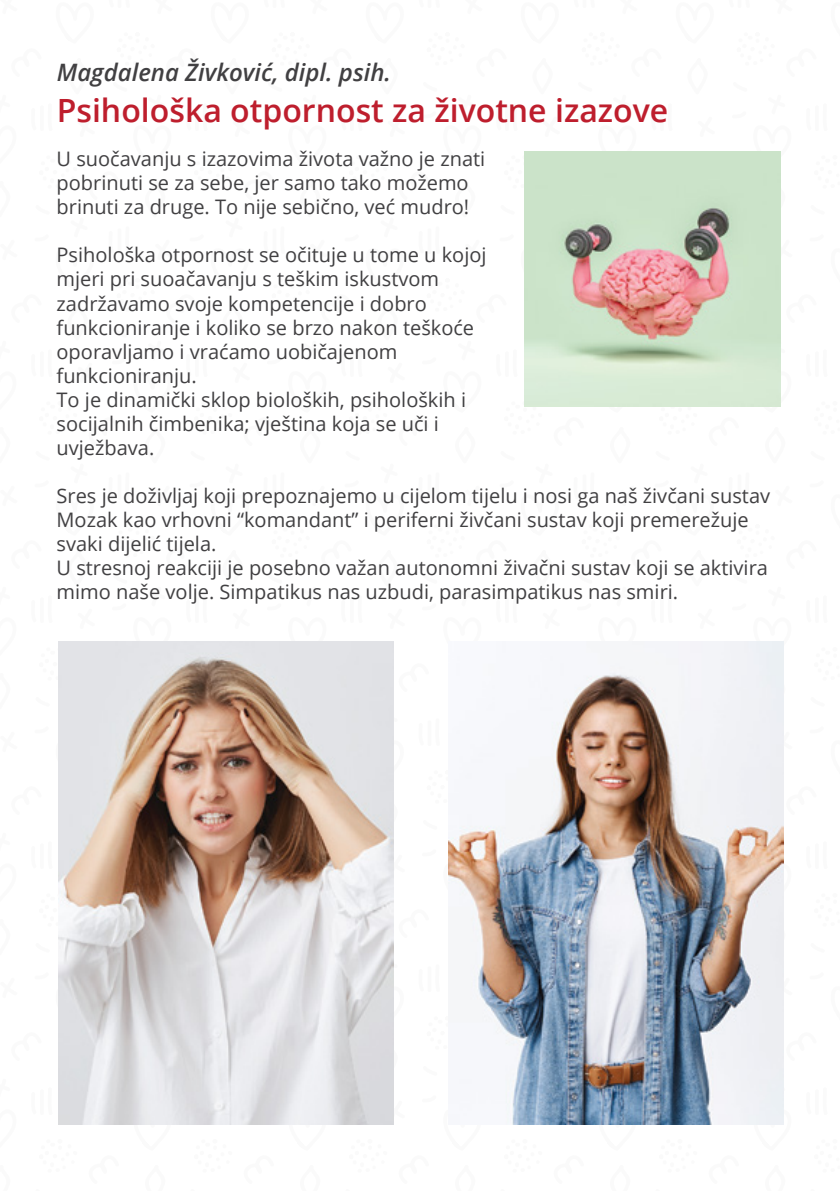
<style>
.page{position:relative;width:840px;height:1191px;background:#fff}
.page>*{position:absolute;margin:0;border:0;box-sizing:border-box;transform-origin:0 0}
.t1{font:600 32px "Open Sans";color:#be1e2d}
.t2{font:italic 600 24px "Open Sans";color:#414042}
.t3{font:20px/24px "Open Sans";color:#414042}
</style>
<div class="page">
<img style="left:524px;top:151px;width:255px;height:255px">
<img style="left:58px;top:642px;width:335px;height:482px">
<img style="left:448px;top:642px;width:334px;height:482px">
<p class="t2" style="left:57px;top:56px;width:335px">Magdalena Živković, dipl. psih.</p>
<h1 class="t1" style="left:57px;top:88px;width:612px">Psihološka otpornost za životne izazove</h1>
<p class="t3" style="left:56px;top:147px;width:430px">U suočavanju s izazovima života važno je znati pobrinuti se za sebe, jer samo tako možemo brinuti za druge. To nije sebično, već mudro!</p>
<p class="t3" style="left:56px;top:243px;width:431px">Psihološka otpornost se očituje u tome u kojoj mjeri pri suoačavanju s teškim iskustvom zadržavamo svoje kompetencije i dobro funkcioniranje i koliko se brzo nakon teškoće oporavljamo i vraćamo uobičajenom funkcioniranju.<br>To je dinamički sklop bioloških, psiholoških i socijalnih čimbenika; vještina koja se uči i uvježbava.</p>
<p class="t3" style="left:56px;top:483px;width:714px">Sres je doživljaj koji prepoznajemo u cijelom tijelu i nosi ga naš živčani sustav Mozak kao vrhovni “komandant” i periferni živčani sustav koji premerežuje svaki dijelić tijela.<br>U stresnoj reakciji je posebno važan autonomni živačni sustav koji se aktivira mimo naše volje. Simpatikus nas uzbudi, parasimpatikus nas smiri.</p>
</div>
